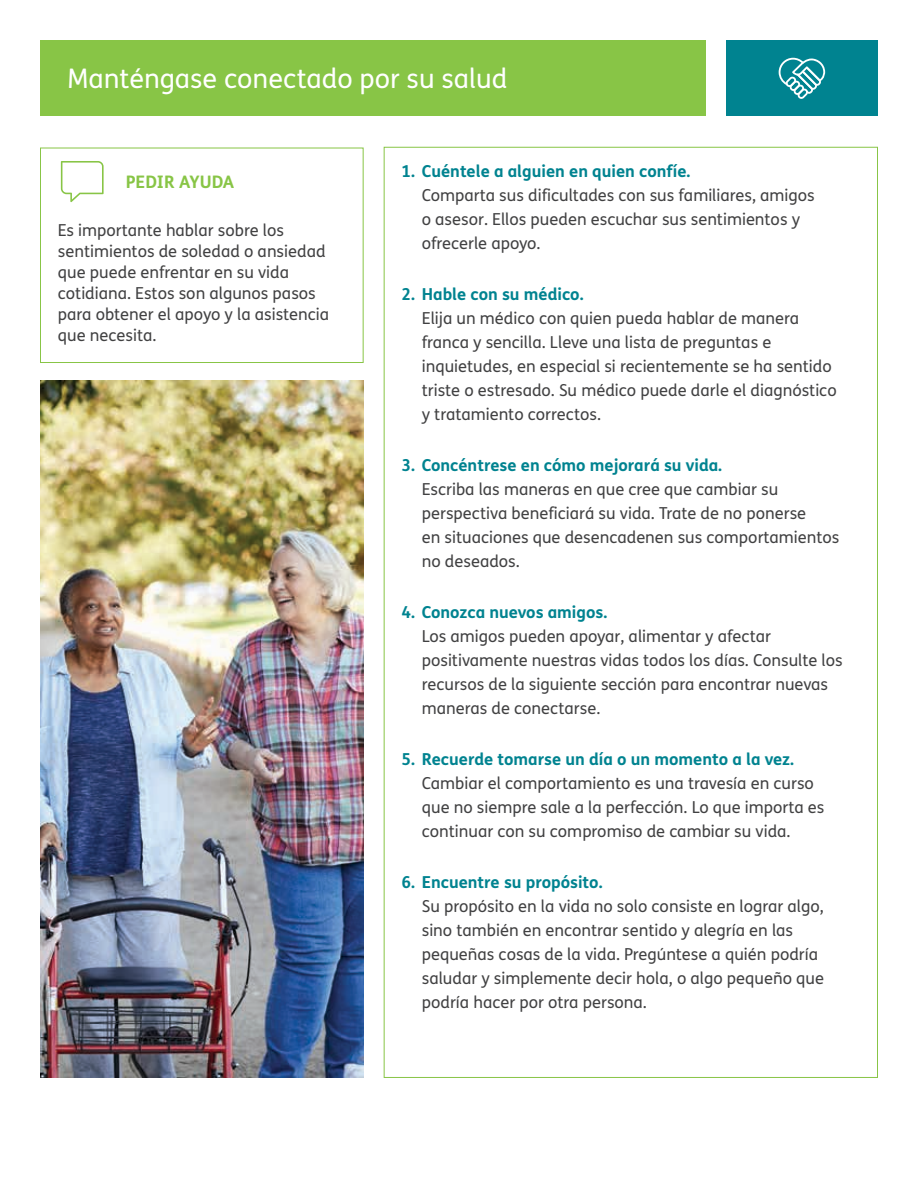
<style>
.page{position:relative;width:918px;height:1188px;background:#fff}
.page>*{position:absolute;margin:0;border:0;box-sizing:border-box;transform-origin:0 0}
.t1{font:27px "FS Humana";color:#fff}
.t2{font:700 17.25px "FS Humana";color:#88c546}
.t3{font:16.5px/24px "FS Humana";color:#414142}
.t4{font:700 16.5px "FS Humana";color:#008390}
</style>
<div class="page">
<img style="left:40px;top:380px;width:323px;height:698px">
<div style="left:40px;top:148px;width:324px;height:215px;border:1px solid #88c546"></div>
<div style="left:40px;top:40px;width:666px;height:76px;background:#88c546"></div>
<svg style="left:61px;top:161px;width:43px;height:41px"></svg>
<div style="left:726px;top:40px;width:152px;height:76px;background:#008390"></div>
<svg style="left:779px;top:58px;width:46px;height:41px"></svg>
<h1 class="t1" style="left:68px;top:60px;width:441px">Manténgase conectado por su salud</h1>
<p class="t2" style="left:126px;top:169px;width:110px">PEDIR AYUDA</p>
<p class="t3" style="left:58px;top:220px;width:273px;line-height:21px">Es importante hablar sobre los sentimientos de soledad o ansiedad que puede enfrentar en su vida cotidiana. Estos son algunos pasos para obtener el apoyo y la asistencia que necesita.</p>
<p class="t4" style="left:402px;top:158px;width:290px">1. Cuéntele a alguien en quien confíe.</p>
<p class="t3" style="left:422px;top:183px;width:394px">Comparta sus dificultades con sus familiares, amigos o asesor. Ellos pueden escuchar sus sentimientos y ofrecerle apoyo.</p>
<p class="t4" style="left:402px;top:281px;width:184px">2. Hable con su médico.</p>
<p class="t3" style="left:422px;top:306px;width:416px">Elija un médico con quien pueda hablar de manera franca y sencilla. Lleve una lista de preguntas e inquietudes, en especial si recientemente se ha sentido triste o estresado. Su médico puede darle el diagnóstico y tratamiento correctos.</p>
<p class="t4" style="left:402px;top:452px;width:322px">3. Concéntrese en cómo mejorará su vida.</p>
<p class="t3" style="left:422px;top:477px;width:419px">Escriba las maneras en que cree que cambiar su perspectiva beneficiará su vida. Trate de no ponerse<br>en situaciones que desencadenen sus comportamientos no deseados.</p>
<p class="t4" style="left:402px;top:599px;width:207px">4. Conozca nuevos amigos.</p>
<p class="t3" style="left:422px;top:624px;width:423px">Los amigos pueden apoyar, alimentar y afectar positivamente nuestras vidas todos los días. Consulte los recursos de la siguiente sección para encontrar nuevas maneras de conectarse.</p>
<p class="t4" style="left:402px;top:747px;width:394px">5. Recuerde tomarse un día o un momento a la vez.</p>
<p class="t3" style="left:422px;top:771px;width:404px">Cambiar el comportamiento es una travesía en curso que no siempre sale a la perfección. Lo que importa es continuar con su compromiso de cambiar su vida.</p>
<p class="t4" style="left:402px;top:870px;width:203px">6. Encuentre su propósito.</p>
<p class="t3" style="left:422px;top:894px;width:404px">Su propósito en la vida no solo consiste en lograr algo, sino también en encontrar sentido y alegría en las pequeñas cosas de la vida. Pregúntese a quién podría saludar y simplemente decir hola, o algo pequeño que podría hacer por otra persona.</p>
</div>
